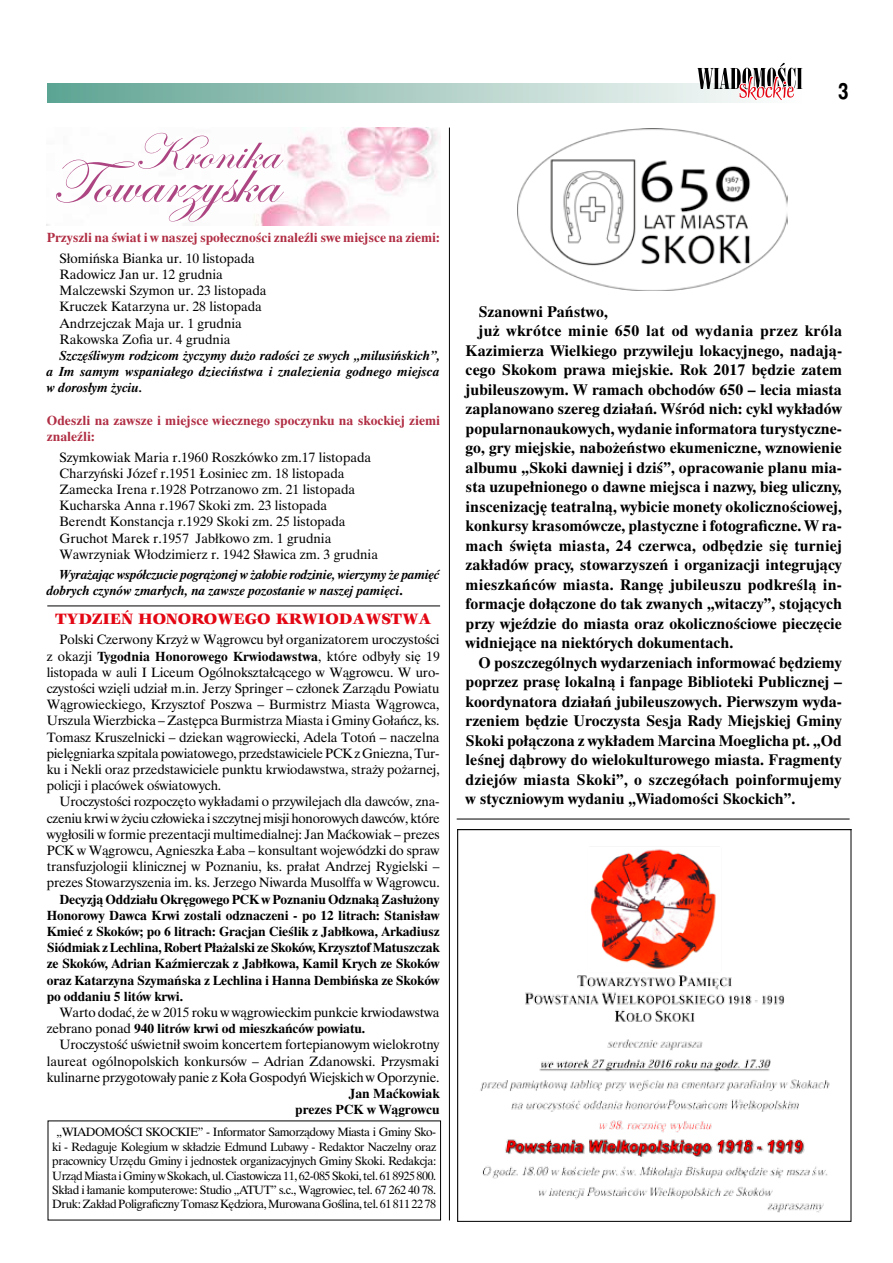
<style>
.page{position:relative;width:893px;height:1263px;background:#fff}
.page>*{position:absolute;margin:0;border:0;box-sizing:border-box;transform-origin:0 0}
.t1{font:700 22.5px "Switzerland Narrow";color:#000}
.t2{font:16.5px "Veljovic Black CE Normal";letter-spacing:-.01em;color:#e30613}
.t3{font:700 15.75px "Time Ibis EE";color:#000}
.t4{font:700 15.75px "Time Ibis EE";letter-spacing:.025em;color:#000}
.t5{font:13.5px/16.2px "Time Ibis EE";color:#000}
.t6{font:700 13.5px/16.2px "Time Ibis EE";letter-spacing:-.01em;color:#000;text-align:justify}
.t7{font:italic 700 13.5px/16.2px "Time Ibis EE";color:#000;text-align:justify}
.t8{font:700 13.5px/16.2px "Time Ibis EE";color:#b12f45}
.t9{font:12px/14.4px "Time Ibis EE";letter-spacing:-.035em;color:#000;text-align:center}
.s1{font-style:normal}
.s2{font-weight:700}
</style>
<div class="page">
<svg style="left:47px;top:84px;width:756px;height:18px;background:#a4cac0"></svg>
<svg style="left:697px;top:63px;width:105px;height:39px"></svg>
<img style="left:47px;top:128px;width:391px;height:97px">
<svg style="left:56px;top:133px;width:228px;height:89px"></svg>
<hr style="left:449px;top:128px;width:1px;height:1092px;background:#000">
<hr style="left:47px;top:605px;width:393px;height:1px;background:#000">
<img style="left:480px;top:849px;width:350px;height:364px">
<div style="left:457px;top:829px;width:394px;height:393px;border:1px solid #000"></div>
<img style="left:518px;top:128px;width:270px;height:163px">
<hr style="left:457px;top:819px;width:393px;height:1px;background:#000">
<h1 class="t1" style="left:839px;top:78px;width:12px">3</h1>
<p class="t8" style="left:47px;top:229px;width:395px">Przyszli na świat i w naszej społeczności znaleźli swe miejsce na ziemi:</p>
<p class="t5" style="left:60px;top:250px;width:209px">Słomińska Bianka ur. 10 listopada<br>Radowicz Jan ur. 12 grudnia<br>Malczewski Szymon ur. 23 listopada<br>Kruczek Katarzyna ur. 28 listopada<br>Andrzejczak Maja ur. 1 grudnia<br>Rakowska Zofia ur. 4 grudnia</p>
<p class="t7" style="left:47px;top:347px;width:395px;text-indent:13px">Szczęśliwym rodzicom życzymy dużo radości ze swych „milusińskich”, a Im samym wspaniałego dzieciństwa i znalezienia godnego miejsca w dorosłym życiu.</p>
<p class="t8" style="left:47px;top:412px;width:395px">Odeszli na zawsze i miejsce wiecznego spoczynku na skockiej ziemi znaleźli:</p>
<p class="t5" style="left:60px;top:449px;width:320px">Szymkowiak Maria r.1960 Roszkówko zm.17 listopada Charzyński Józef r.1951 Łosiniec zm. 18 listopada Zamecka Irena r.1928 Potrzanowo zm. 21 listopada Kucharska Anna r.1967 Skoki zm. 23 listopada<br>Berendt Konstancja r.1929 Skoki zm. 25 listopada Gruchot Marek r.1957 Jabłkowo zm. 1 grudnia Wawrzyniak Włodzimierz r. 1942 Sławica zm. 3 grudnia</p>
<p class="t7" style="left:47px;top:566px;width:394px;text-indent:13px">Wyrażając współczucie pogrążonej w żałobie rodzinie, wierzymy że pamięć dobrych czynów zmarłych, na zawsze pozostanie w naszej pamięci<span class="s1">.</span></p>
<p class="t2" style="left:55px;top:609px;width:378px">TYDZIEŃ HONOROWEGO KRWIODAWSTWA</p>
<p class="t5" style="left:47px;top:631px;width:395px;text-align:justify;text-indent:13px">Polski Czerwony Krzyż w Wągrowcu był organizatorem uroczystości z okazji <span class="s2">Tygodnia Honorowego Krwiodawstwa</span>, które odbyły się 19 listopada w auli I Liceum Ogólnokształcącego w Wągrowcu. W uro&shy;czystości wzięli udział m.in. Jerzy Springer – członek Zarządu Powiatu Wągrowieckiego, Krzysztof Poszwa – Burmistrz Miasta Wągrowca, Urszula Wierzbicka – Zastępca Burmistrza Miasta i Gminy Gołańcz, ks.<br>Tomasz Kruszelnicki – dziekan wągrowiecki, Adela Totoń – naczelna pielęgniarka szpitala powiatowego, przedstawiciele PCK z Gniezna, Tur&shy;ku i Nekli oraz przedstawiciele punktu krwiodawstwa, straży pożarnej, policji i placówek oświatowych.</p>
<p class="t5" style="left:47px;top:793px;width:395px;text-align:justify;text-indent:13px">Uroczystości rozpoczęto wykładami o przywilejach dla dawców, zna&shy;czeniu krwi w życiu człowieka i szczytnej misji honorowych dawców, które wygłosili w formie prezentacji multimedialnej: Jan Maćkowiak – prezes PCK w Wągrowcu, Agnieszka Łaba – konsultant wojewódzki do spraw transfuzjologii klinicznej w Poznaniu, ks. prałat Andrzej Rygielski – prezes Stowarzyszenia im. ks. Jerzego Niwarda Musolffa w Wągrowcu.</p>
<p class="t6" style="left:47px;top:891px;width:394px;text-indent:13px">Decyzją Oddziału Okręgowego PCK w Poznaniu Odznaką Zasłużony Honorowy Dawca Krwi zostali odznaczeni - po 12 litrach: Stanisław Kmieć z Skoków; po 6 litrach: Gracjan Cieślik z Jabłkowa, Arkadiusz Siódmiak z Lechlina, Robert Płażalski ze Skoków, Krzysztof Matuszczak ze Skoków, Adrian Kaźmierczak z Jabłkowa, Kamil Krych ze Skoków oraz Katarzyna Szymańska z Lechlina i Hanna Dembińska ze Skoków po oddaniu 5 litów krwi.</p>
<p class="t5" style="left:47px;top:1004px;width:394px;text-indent:13px">Warto dodać, że w 2015 roku w wągrowieckim punkcie krwiodawstwa zebrano ponad <span class="s2">940 litrów krwi od mieszkańców powiatu.</span></p>
<p class="t5" style="left:47px;top:1036px;width:394px;text-align:justify;text-indent:13px">Uroczystość uświetnił swoim koncertem fortepianowym wielokrotny laureat ogólnopolskich konkursów – Adrian Zdanowski. Przysmaki kulinarne przygotowały panie z Koła Gospodyń Wiejskich w Oporzynie.</p>
<p class="t6" style="left:295px;top:1085px;width:146px;text-align:right">Jan Maćkowiak<br>prezes PCK w Wągrowcu</p>
<p class="t9" style="left:52px;top:1125px;width:385px">„WIADOMOŚCI SKOCKIE” - Informator Samorządowy Miasta i Gminy Sko&shy;ki - Redaguje Kolegium w składzie Edmund Lubawy - Redaktor Naczelny oraz pracownicy Urzędu Gminy i jednostek organizacyjnych Gminy Skoki. Redakcja:<br>Urząd Miasta i Gminy w Skokach, ul. Ciastowicza 11, 62-085 Skoki, tel. 61 8925 800.<br>Skład i łamanie komputerowe: Studio „ATUT” s.c., Wągrowiec, tel. 67 262 40 78.<br>Druk: Zakład Poligraficzny Tomasz Kędziora, Murowana Goślina, tel. 61 811 22 78</p>
<p class="t3" style="left:478px;top:302px;width:131px">Szanowni Państwo,</p>
<p class="t4" style="left:478px;top:321px;width:365px">już wkrótce minie 650 lat od wydania przez króla</p>
<p class="t3" style="left:466px;top:341px;width:378px">Kazimierza Wielkiego przywileju lokacyjnego, nadają-</p>
<p class="t3" style="left:466px;top:360px;width:378px">cego Skokom prawa miejskie. Rok 2017 będzie zatem</p>
<p class="t3" style="left:466px;top:380px;width:378px">jubileuszowym. W ramach obchodów 650 – lecia miasta</p>
<p class="t3" style="left:466px;top:399px;width:378px">zaplanowano szereg działań. Wśród nich: cykl wykładów</p>
<p class="t3" style="left:466px;top:419px;width:378px">popularnonaukowych, wydanie informatora turystyczne-</p>
<p class="t3" style="left:466px;top:438px;width:378px">go, gry miejskie, nabożeństwo ekumeniczne, wznowienie</p>
<p class="t3" style="left:466px;top:458px;width:378px">albumu „Skoki dawniej i dziś”, opracowanie planu mia-</p>
<p class="t3" style="left:466px;top:477px;width:378px">sta uzupełnionego o dawne miejsca i nazwy, bieg uliczny,</p>
<p class="t3" style="left:466px;top:497px;width:378px">inscenizację teatralną, wybicie monety okolicznościowej,</p>
<p class="t3" style="left:466px;top:516px;width:378px">konkursy krasomówcze, plastyczne i fotograficzne. W ra-</p>
<p class="t3" style="left:466px;top:536px;width:378px">mach święta miasta, 24 czerwca, odbędzie się turniej</p>
<p class="t3" style="left:466px;top:555px;width:378px">zakładów pracy, stowarzyszeń i organizacji integrujący</p>
<p class="t3" style="left:466px;top:575px;width:378px">mieszkańców miasta. Rangę jubileuszu podkreślą in-</p>
<p class="t3" style="left:466px;top:594px;width:378px">formacje dołączone do tak zwanych „witaczy”, stojących</p>
<p class="t3" style="left:466px;top:614px;width:378px">przy wjeździe do miasta oraz okolicznościowe pieczęcie</p>
<p class="t3" style="left:466px;top:633px;width:269px">widniejące na niektórych dokumentach.</p>
<p class="t3" style="left:478px;top:653px;width:365px">O poszczególnych wydarzeniach informować będziemy</p>
<p class="t3" style="left:466px;top:672px;width:378px">poprzez prasę lokalną i fanpage Biblioteki Publicznej –</p>
<p class="t3" style="left:466px;top:692px;width:378px">koordynatora działań jubileuszowych. Pierwszym wyda-</p>
<p class="t3" style="left:466px;top:711px;width:378px">rzeniem będzie Uroczysta Sesja Rady Miejskiej Gminy</p>
<p class="t3" style="left:466px;top:731px;width:378px">Skoki połączona z wykładem Marcina Moeglicha pt. „Od</p>
<p class="t3" style="left:466px;top:750px;width:378px">leśnej dąbrowy do wielokulturowego miasta. Fragmenty</p>
<p class="t3" style="left:466px;top:770px;width:377px">dziejów miasta Skoki”, o szczegółach poinformujemy</p>
<p class="t3" style="left:466px;top:789px;width:331px">w styczniowym wydaniu „Wiadomości Skockich”.</p>
</div>
